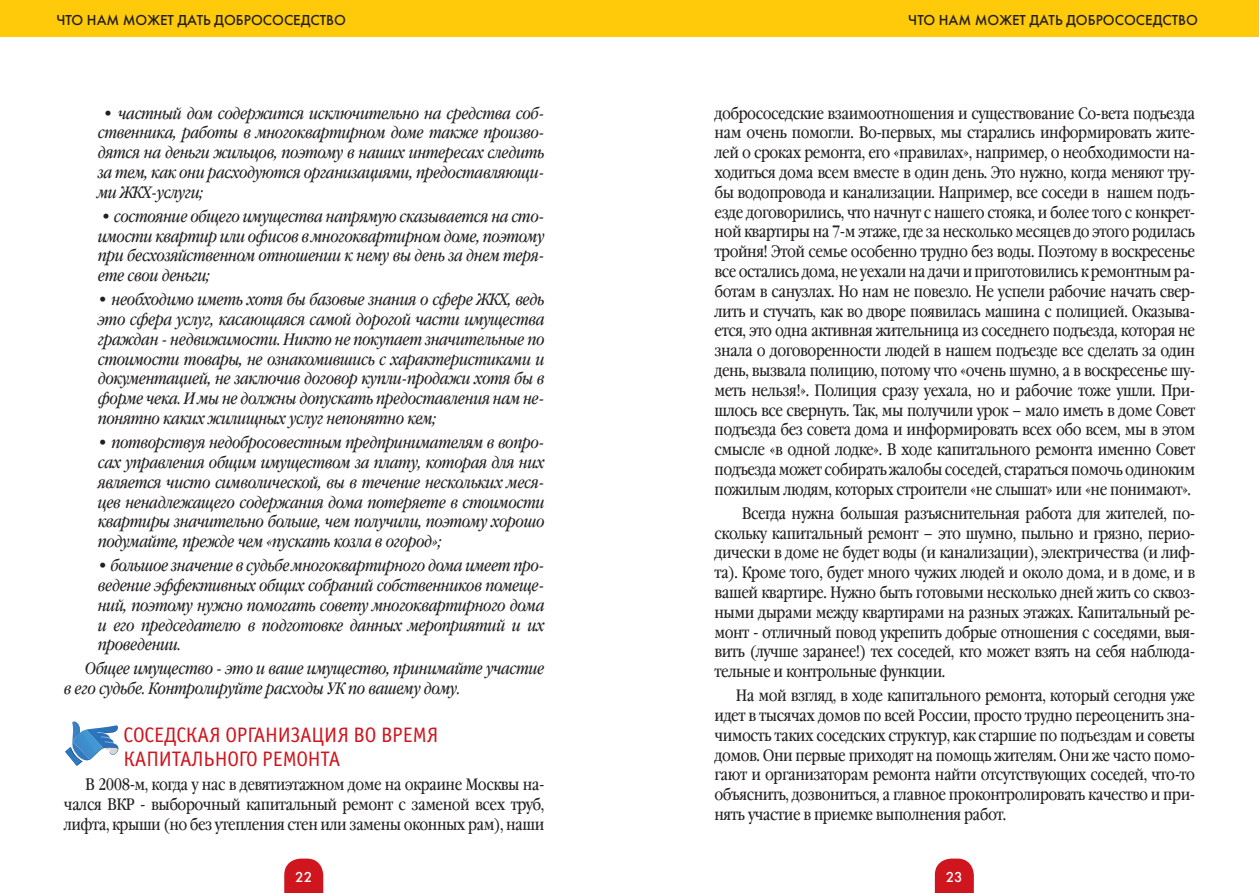
<style>
.page{position:relative;width:1259px;height:893px;background:#fff}
.page>*{position:absolute;margin:0;border:0;box-sizing:border-box;transform-origin:0 0}
.t1{font:21px/24px "Officina Sans C";letter-spacing:-.01em;color:#cf151d}
.t2{font:16.5px/19.8px "Garamond Book Narrow C";letter-spacing:-.03em;color:#231f20;text-align:justify}
.t3{font:italic 16.5px/19.8px "Garamond Book Narrow C";letter-spacing:-.02em;color:#231f20;text-align:justify}
.t4{font:15px "Futura Medium C";color:#231f20}
.t5{font:15px "Futura Medium C";color:#fff}
</style>
<div class="page">
<div style="left:0;top:0;width:1259px;height:37px;background:#feca0a"></div>
<svg style="left:935px;top:859px;width:39px;height:34px"></svg>
<svg style="left:284px;top:859px;width:39px;height:34px"></svg>
<svg style="left:65px;top:721px;width:53px;height:45px"></svg>
<p class="t4" style="left:56px;top:12px;width:291px">ЧТО НАМ МОЖЕТ ДАТЬ ДОБРОСОСЕДСТВО</p>
<p class="t4" style="left:908px;top:12px;width:291px">ЧТО НАМ МОЖЕТ ДАТЬ ДОБРОСОСЕДСТВО</p>
<p class="t3" style="left:98px;top:104px;width:448px;text-indent:5px">• частный дом содержится исключительно на средства соб&shy;ственника, работы в многоквартирном доме также произво&shy;дятся на деньги жильцов, поэтому в наших интересах следить за тем, как они расходуются организациями, предоставляющи&shy;ми ЖКХ-услуги;</p>
<p class="t3" style="left:98px;top:207px;width:448px">• состояние общего имущества напрямую сказывается на сто&shy;имости квартир или офисов в многоквартирном доме, поэтому при бесхозяйственном отношении к нему вы день за днем теря&shy;ете свои деньги;</p>
<p class="t3" style="left:98px;top:290px;width:448px">• необходимо иметь хотя бы базовые знания о сфере ЖКХ, ведь это сфера услуг, касающаяся самой дорогой части имущества граждан - недвижимости. Никто не покупает значительные по стоимости товары, не ознакомившись с характеристиками и документацией, не заключив договор купли-продажи хотя бы в форме чека. И мы не должны допускать предоставления нам не&shy;понятно каких жилищных услуг непонятно кем;</p>
<p class="t3" style="left:98px;top:433px;width:448px">• потворствуя недобросовестным предпринимателям в вопро&shy;сах управления общим имуществом за плату, которая для них является чисто символической, вы в течение нескольких меся&shy;цев ненадлежащего содержания дома потеряете в стоимости квартиры значительно больше, чем получили, поэтому хорошо подумайте, прежде чем «пускать козла в огород»;</p>
<p class="t3" style="left:98px;top:556px;width:448px">• большое значение в судьбе многоквартирного дома имеет про&shy;ведение эффективных общих собраний собственников помеще&shy;ний, поэтому нужно помогать совету многоквартирного дома и его председателю в подготовке данных мероприятий и их проведении.</p>
<p class="t3" style="left:64px;top:660px;width:482px;text-indent:21px">Общее имущество - это и ваше имущество, принимайте участие в его судьбе. Контролируйте расходы УК по вашему дому.</p>
<p class="t1" style="left:123px;top:724px;width:317px">СОСЕДСКАЯ ОРГАНИЗАЦИЯ ВО ВРЕМЯ<br>КАПИТАЛЬНОГО РЕМОНТА</p>
<p class="t2" style="left:64px;top:775px;width:482px;text-indent:21px">В 2008-м, когда у нас в девятиэтажном доме на окраине Москвы на&shy;чался ВКР - выборочный капитальный ремонт с заменой всех труб, лифта, крыши (но без утепления стен или замены оконных рам), наши</p>
<p class="t2" style="left:714px;top:103px;width:482px">добрососедские взаимоотношения и существование Со-вета подъезда нам очень помогли. Во-первых, мы старались информировать жите&shy;лей о сроках ремонта, его «правилах», например, о необходимости на&shy;ходиться дома всем вместе в один день. Это нужно, когда меняют тру&shy;бы водопровода и канализации. Например, все соседи в нашем подъ&shy;езде договорились, что начнут с нашего стояка, и более того с конкрет&shy;ной квартиры на 7-м этаже, где за несколько месяцев до этого родилась тройня! Этой семье особенно трудно без воды. Поэтому в воскресенье все остались дома, не уехали на дачи и приготовились к ремонтным ра&shy;ботам в санузлах. Но нам не повезло. Не успели рабочие начать свер&shy;лить и стучать, как во дворе появилась машина с полицией. Оказыва&shy;ется, это одна активная жительница из соседнего подъезда, которая не знала о договоренности людей в нашем подъезде все сделать за один день, вызвала полицию, потому что «очень шумно, а в воскресенье шу&shy;меть нельзя!». Полиция сразу уехала, но и рабочие тоже ушли. При&shy;шлось все свернуть. Так, мы получили урок – мало иметь в доме Совет подъезда без совета дома и информировать всех обо всем, мы в этом смысле «в одной лодке». В ходе капитального ремонта именно Совет подъезда может собирать жалобы соседей, стараться помочь одиноким пожилым людям, которых строители «не слышат» или «не понимают».</p>
<p class="t2" style="left:714px;top:504px;width:482px;text-indent:27px">Всегда нужна большая разъяснительная работа для жителей, по&shy;скольку капитальный ремонт – это шумно, пыльно и грязно, перио&shy;дически в доме не будет воды (и канализации), электричества (и лиф&shy;та). Кроме того, будет много чужих людей и около дома, и в доме, и в вашей квартире. Нужно быть готовыми несколько дней жить со сквоз&shy;ными дырами между квартирами на разных этажах. Капитальный ре&shy;монт - отличный повод укрепить добрые отношения с соседями, выя&shy;вить (лучше заранее!) тех соседей, кто может взять на себя наблюда&shy;тельные и контрольные функции.</p>
<p class="t2" style="left:714px;top:686px;width:482px;text-indent:21px">На мой взгляд, в ходе капитального ремонта, который сегодня уже идет в тысячах домов по всей России, просто трудно переоценить зна&shy;чимость таких соседских структур, как старшие по подъездам и советы домов. Они первые приходят на помощь жителям. Они же часто помо&shy;гают и организаторам ремонта найти отсутствующих соседей, что-то объяснить, дозвониться, а главное проконтролировать качество и при&shy;нять участие в приемке выполнения работ.</p>
<p class="t5" style="left:295px;top:868px;width:19px">22</p>
<p class="t5" style="left:945px;top:868px;width:19px">23</p>
</div>
